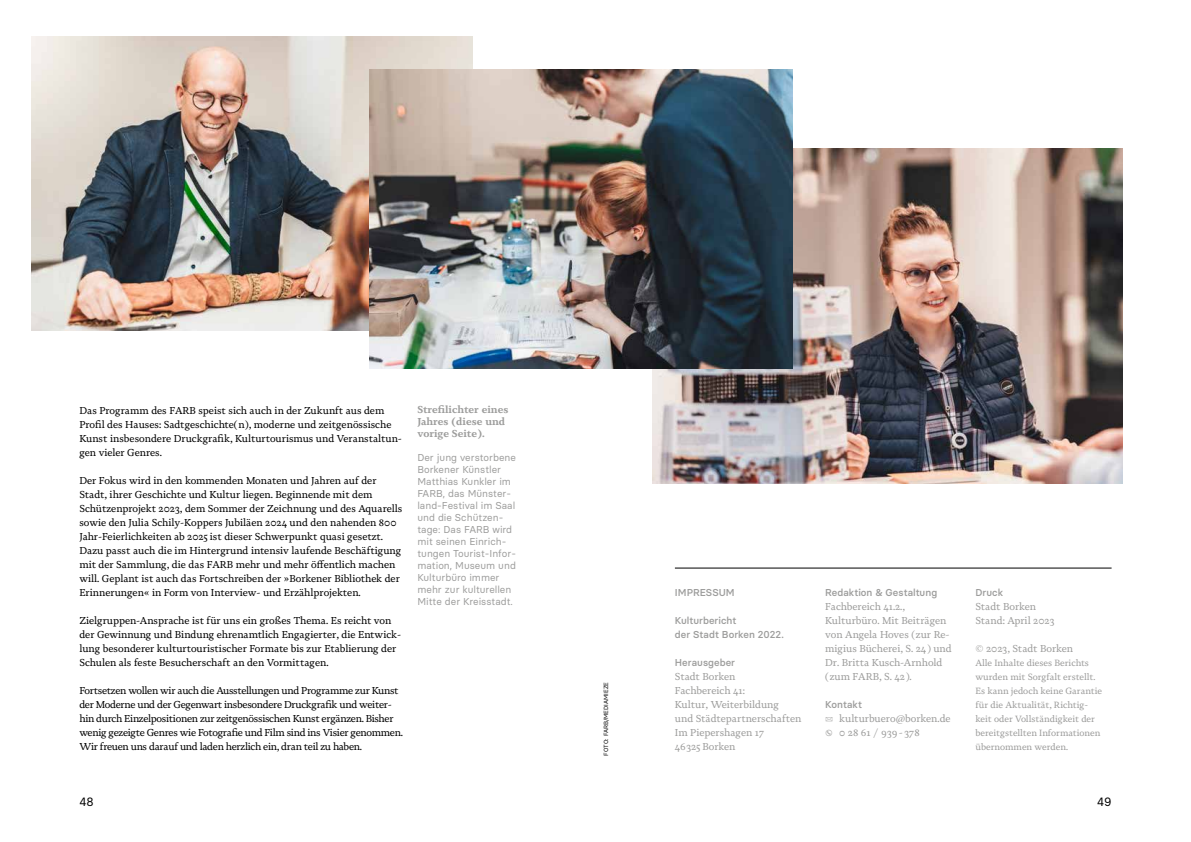
<style>
.page{position:relative;width:1191px;height:842px;background:#fff}
.page>*{position:absolute;margin:0;border:0;box-sizing:border-box;transform-origin:0 0}
.t1{font:12px "Basier Circle";color:#000}
.t2{font:10px/14px "Novela";color:#000}
.t3{font:10px/14px "Novela";color:#9d9d9c}
.t4{font:10px/14px "Novela";letter-spacing:-.03em;color:#000}
.t5{font:10px/12px "Basier Circle";color:#9d9d9c}
.t6{font:500 10px/14px "Basier Circle";letter-spacing:.005em;color:#9d9d9c}
.t7{font:700 10px/12px "Novela";color:#9d9d9c}
.t8{font:9px/14px "Novela";color:#9d9d9c}
.t9{font:6px "Basier Circle";color:#000}
</style>
<div class="page">
<img style="left:31px;top:36px;width:441px;height:294px">
<hr style="left:675px;top:568px;width:436px;height:1px;background:#000">
<img style="left:653px;top:148px;width:470px;height:336px">
<img style="left:369px;top:70px;width:423px;height:298px">
<p class="t7" style="left:417px;top:404px;width:92px">Strefilichter eines<br>Jahres (diese und vorige Seite).</p>
<p class="t5" style="left:417px;top:452px;width:100px">Der jung verstorbene<br>Borkener Künstler<br>Matthias Kunkler im<br>FARB, das Münster&shy;land-Festival im Saal und die Schützen&shy;tage: Das FARB wird mit seinen Einrich&shy;tungen Tourist-Infor&shy;mation, Museum und<br>Kulturbüro immer mehr zur kulturellen<br>Mitte der Kreisstadt.</p>
<p class="t2" style="left:79px;top:403px;width:324px">Das Programm des FARB speist sich auch in der Zukunft aus dem Profil des Hauses: Sadtgeschichte(n), moderne und zeitgenössische Kunst insbesondere Druckgrafik, Kulturtourismus und Veranstaltun&shy;gen vieler Genres.</p>
<p class="t2" style="left:79px;top:473px;width:324px">Der Fokus wird in den kommenden Monaten und Jahren auf der Stadt, ihrer Geschichte und Kultur liegen. Beginnende mit dem Schützenprojekt 2023, dem Sommer der Zeichnung und des Aquarells sowie den Julia Schily-Koppers Jubiläen 2024 und den nahenden 800<br>Jahr-Feierlichkeiten ab 2025 ist dieser Schwerpunkt quasi gesetzt.<br>Dazu passt auch die im Hintergrund intensiv laufende Beschäftigung mit der Sammlung, die das FARB mehr und mehr öffentlich machen will. Geplant ist auch das Fortschreiben der »Borkener Bibliothek der Erinnerungen« in Form von Interview- und Erzählprojekten.</p>
<p class="t2" style="left:79px;top:613px;width:323px">Zielgruppen-Ansprache ist für uns ein großes Thema. Es reicht von der Gewinnung und Bindung ehrenamtlich Engagierter, die Entwick&shy;lung besonderer kulturtouristischer Formate bis zur Etablierung der Schulen als feste Besucherschaft an den Vormittagen.</p>
<p class="t4" style="left:79px;top:683px;width:325px">Fortsetzen wollen wir auch die Ausstellungen und Programme zur Kunst der Moderne und der Gegenwart insbesondere Druckgrafik und weiter&shy;hin durch Einzelpositionen zur zeitgenössischen Kunst ergänzen. Bisher wenig gezeigte Genres wie Fotografie und Film sind ins Visier genommen.<br>Wir freuen uns darauf und laden herzlich ein, dran teil zu haben.</p>
<p class="t9" style="left:602px;top:755px;width:75px;rotate:-90deg">FOTO: FARB/MEDIAMIEZE</p>
<p class="t6" style="left:675px;top:585px;width:61px">IMPRESSUM</p>
<p class="t6" style="left:675px;top:613px;width:110px">Kulturbericht<br>der Stadt Borken 2022.</p>
<p class="t6" style="left:675px;top:655px;width:62px">Herausgeber</p>
<p class="t3" style="left:675px;top:669px;width:128px">Stadt Borken<br>Fachbereich 41:<br>Kultur, Weiterbildung<br>und Städtepartnerschaften<br>Im Piepershagen 17<br>46325 Borken</p>
<p class="t6" style="left:825px;top:585px;width:113px">Redaktion &amp; Gestaltung</p>
<p class="t3" style="left:825px;top:599px;width:128px">Fachbereich 41.2.,<br>Kulturbüro. Mit Beiträgen von Angela Hoves (zur Re&shy;migius Bücherei, S. 24) und<br>Dr. Britta Kusch-Arnhold (zum FARB, S. 42).</p>
<p class="t6" style="left:825px;top:697px;width:38px">Kontakt</p>
<p class="t3" style="left:825px;top:711px;width:127px">✉ kulturbuero@borken.de ☎ 0 28 61 / 939-378</p>
<p class="t6" style="left:975px;top:585px;width:29px">Druck</p>
<p class="t3" style="left:975px;top:599px;width:81px">Stadt Borken<br>Stand: April 2023</p>
<p class="t3" style="left:975px;top:641px;width:99px">© 2023, Stadt Borken</p>
<p class="t8" style="left:975px;top:656px;width:128px">Alle Inhalte dieses Berichts wurden mit Sorgfalt erstellt.<br>Es kann jedoch keine Garantie für die Aktualität, Richtig&shy;keit oder Vollständigkeit der bereitgstellten Informationen übernommen werden.</p>
<p class="t1" style="left:79px;top:794px;width:16px">48</p>
<p class="t1" style="left:1097px;top:794px;width:16px">49</p>
</div>
